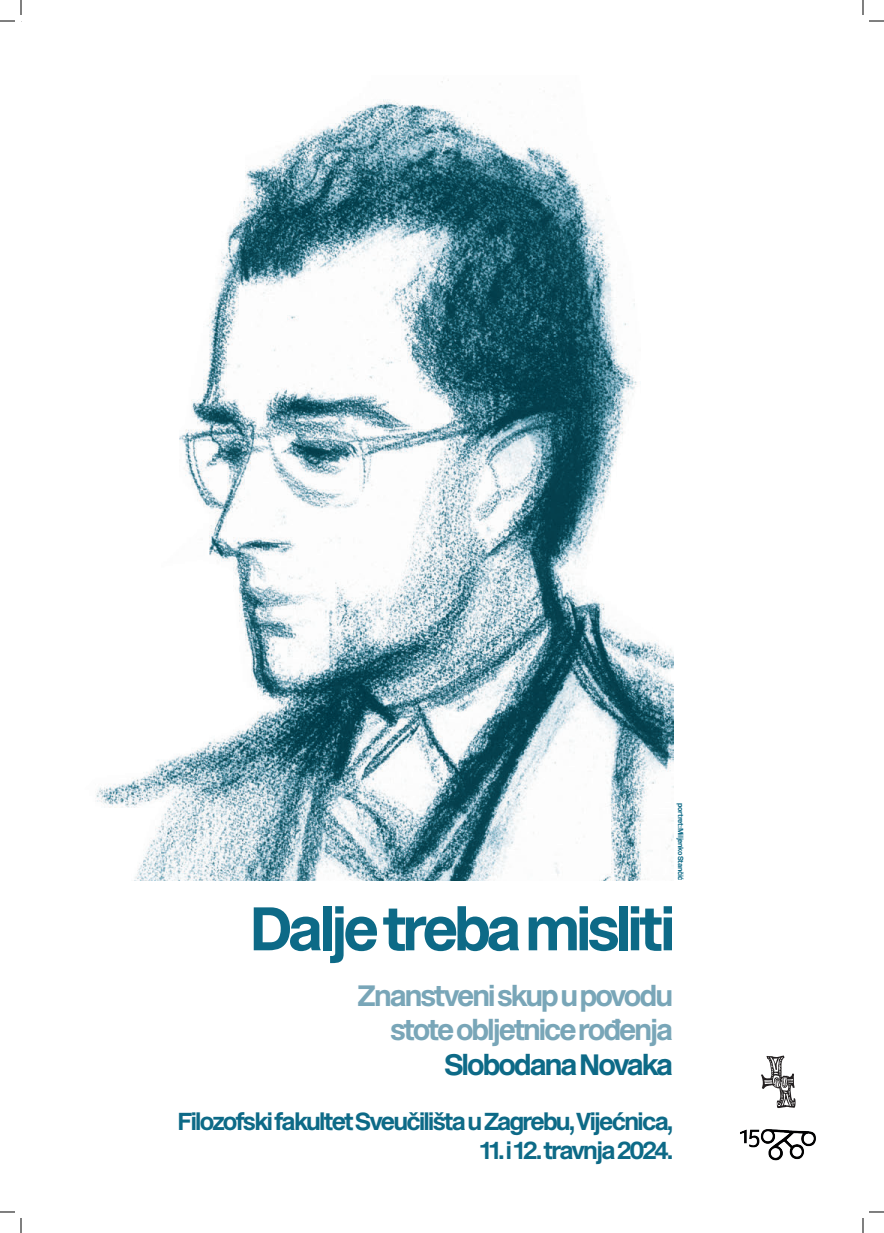
<style>
.page{position:relative;width:884px;height:1233px;background:#fff}
.page>*{position:absolute;margin:0;border:0;box-sizing:border-box;transform-origin:0 0}
.t1{font:59.7px "Helvetica 52";letter-spacing:-.07em;color:#0d6a87}
.t2{font:28.7px/34.4px "Helvetica 52";letter-spacing:-.07em;color:#79a6b8;text-align:right}
.t3{font:28.7px "Helvetica 52";letter-spacing:-.07em;color:#0d6a87}
.t4{font:23.9px "Helvetica 52";letter-spacing:-.07em;color:#0d6a87}
.t5{font:7.2px "Helvetica 52";letter-spacing:-.05em;color:#0d6a87}
</style>
<div class="page">
<img style="left:96px;top:80px;width:577px;height:800px">
<svg style="left:761px;top:1055px;width:34px;height:53px"></svg>
<img style="left:740px;top:1129px;width:76px;height:32px">
<svg style="left:0;top:0;width:22px;height:22px"></svg>
<svg style="left:0;top:1211px;width:22px;height:22px"></svg>
<svg style="left:862px;top:0;width:22px;height:22px"></svg>
<svg style="left:862px;top:1211px;width:22px;height:22px"></svg>
<p class="t5" style="left:685px;top:803px;width:79px;rotate:90deg">portret: Miljenko Stančić</p>
<h1 class="t1" style="left:249px;top:890px;width:427px">Dalje treba misliti</h1>
<p class="t2" style="left:357px;top:980px;width:317px">Znanstveni skup u povodu stote obljetnice rođenja</p>
<p class="t3" style="left:444px;top:1045px;width:230px">Slobodana Novaka</p>
<p class="t4" style="left:178px;top:1105px;width:497px">Filozofski fakultet Sveučilišta u Zagrebu, Vijećnica,</p>
<p class="t4" style="left:480px;top:1134px;width:195px">11. i 12. travnja 2024.</p>
</div>
